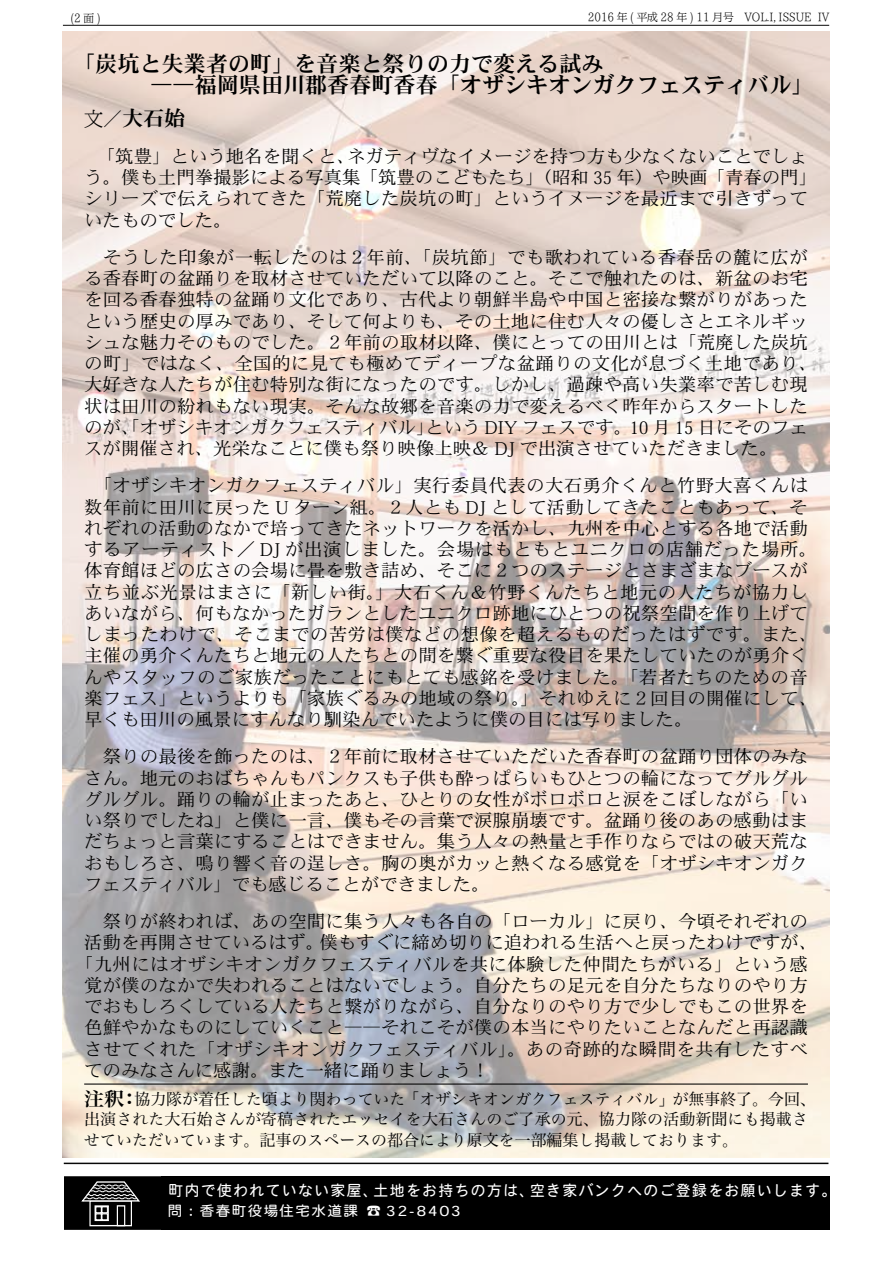
<style>
.page{position:relative;width:893px;height:1263px;background:#fff}
.page>*{position:absolute;margin:0;border:0;box-sizing:border-box;transform-origin:0 0}
.t1{font:22.35px/21.3px "Heisei Min Std W7";color:#000}
.t2{font:21.3px "Heisei Min Std W7";color:#000}
.t3{font:19.2px "Hira Min Pro N W6";color:#000;scale:1.05 1}
.t4{font:18px/21.3px "Heisei Min Std W3";letter-spacing:.005em;color:#000}
.t5{font:15.9px/21.3px "Hira Min Pro N W3";color:#000}
.t6{font:14.85px "Heisei Maru Go Std W4";letter-spacing:.1em;color:#fff}
.t7{font:13.8px "Heisei Maru Go Std W4";letter-spacing:.1em;color:#fff;scale:1.05 1}
.t8{font:300 10.65px "TBNP Min Std";color:#000}
.s1{font-family:"TBNP Min Std";font-weight:300;font-size:19.2px}
</style>
<div class="page">
<div style="left:159px;top:1177px;width:670px;height:53px;background:#000"></div>
<svg style="left:64px;top:1177px;width:97px;height:53px;background:#232323"></svg>
<div style="left:53px;top:21px;width:786px;height:1146px;background:#fff;opacity:.75"></div>
<img style="left:63px;top:31px;width:766px;height:1126px">
<hr style="left:84px;top:1083px;width:724px;height:1px;background:#000">
<p class="t8" style="left:70px;top:10px;width:32px">2( 面)</p>
<p class="t8" style="left:588px;top:9px;width:225px">2016 年 ( 平成 28 年 ) 11 月号　VOL ,I. ISSUE</p>
<p class="t8" style="left:818px;top:9px;width:13px">IV</p>
<p class="t1" style="left:84px;top:53px;width:731px;text-indent:-11px">「炭坑と失業者の町」を音楽と祭りの力で変える試み<br>　　　――福岡県田川郡香春町香春「オザシキオンガクフェスティバル「</p>
<p class="t2" style="left:84px;top:105px;width:103px"><span class="s1">文／</span>大石始</p>
<p class="t4" style="left:347px;top:146px;width:462px">ネガティヴなイメージを持つ方も少なくないことでしょ</p>
<p class="t4" style="left:84px;top:146px;width:734px;text-indent:13px">「筑豊」という地名を聞くと、<br>う。僕も土門拳撮影による写真集「筑豊のこどもたち」（昭和 35 年）や映画「青春の門「シリーズで伝えられてきた「荒廃した炭坑の町」というイメージを最近まで引きずっていたものでした。</p>
<p class="t4" style="left:84px;top:247px;width:725px">　そうした印象が一転したのは２年前、「炭坑節」でも歌われている香春岳の麓に広が</p>
<p class="t4" style="left:84px;top:268px;width:725px">る香春町の盆踊りを取材させていただいて以降のこと。そこで触れたのは、新盆のお宅</p>
<p class="t4" style="left:84px;top:289px;width:725px">を回る香春独特の盆踊り文化であり、古代より朝鮮半島や中国と密接な繋がりがあった</p>
<p class="t4" style="left:84px;top:310px;width:725px">という歴史の厚みであり、そして何よりも、その土地に住む人々の優しさとエネルギッ</p>
<p class="t4" style="left:84px;top:332px;width:725px">シュな魅力そのものでした。２年前の取材以降、僕にとっての田川とは「荒廃した炭坑</p>
<p class="t4" style="left:84px;top:353px;width:734px">の町」ではなく、全国的に見ても極めてディープな盆踊りの文化が息づく土地であり、</p>
<p class="t4" style="left:84px;top:374px;width:725px">大好きな人たちが住む特別な街になったのです。しかし、過疎や高い失業率で苦しむ現</p>
<p class="t4" style="left:84px;top:395px;width:725px">状は田川の紛れもない現実。そんな故郷を音楽の力で変えるべく昨年からスタートした</p>
<p class="t4" style="left:425px;top:417px;width:384px">という DIY フェスです。10 月 15 日にそのフェ</p>
<p class="t4" style="left:84px;top:417px;width:695px">のが、「オザシキオンガクフェスティバル」<br>スが開催され、光栄なことに僕も祭り映像上映＆ DJ で出演させていただきました。</p>
<p class="t4" style="left:84px;top:475px;width:735px">　「オザシキオンガクフェスティバル」実行委員代表の大石勇介くんと竹野大喜くんは数年前に田川に戻った U ターン組。２人とも DJ として活動してきたこともあって、それぞれの活動のなかで培ってきたネットワークを活かし、九州を中心とする各地で活動するアーティスト／ DJ が出演しました。会場はもともとユニクロの店舗だった場所。体育館ほどの広さの会場に畳を敷き詰め、そこに２つのステージとさまざまなブースが立ち並ぶ光景はまさに「新しい街。」大石くん＆竹野くんたちと地元の人たちが協力しあいながら、何もなかったガランとしたユニクロ跡地にひとつの祝祭空間を作り上げてしまったわけで、そこまでの苦労は僕などの想像を超えるものだったはずです。また、主催の勇介くんたちと地元の人たちとの間を繋ぐ重要な役目を果たしていたのが勇介くんやスタッフのご家族だったことにもとても感銘を受けました。「若者たちのための音楽フェス」というよりも「家族ぐるみの地域の祭り。」それゆえに２回目の開催にして、早くも田川の風景にすんなり馴染んでいたように僕の目には写りました。</p>
<p class="t4" style="left:84px;top:746px;width:725px;text-align:justify">　祭りの最後を飾ったのは、２年前に取材させていただいた香春町の盆踊り団体のみなさん。地元のおばちゃんもパンクスも子供も酔っぱらいもひとつの輪になってグルグルグルグル。踊りの輪が止まったあと、ひとりの女性がボロボロと涙をこぼしながら「いい祭りでしたね」と僕に一言、僕もその言葉で涙腺崩壊です。盆踊り後のあの感動はまだちょっと言葉にすることはできません。集う人々の熱量と手作りならではの破天荒なおもしろさ、鳴り響く音の逞しさ。胸の奥がカッと熱くなる感覚を「オザシキオンガクフェスティバル」でも感じることができました。</p>
<p class="t4" style="left:319px;top:911px;width:499px;text-indent:-235px">　祭りが終われば、あの空間に集う人々も各自の「ローカル」に戻り、今頃それぞれの僕もすぐに締め切りに追われる生活へと戻ったわけですが、</p>
<p class="t4" style="left:84px;top:932px;width:241px">活動を再開させているはず。</p>
<p class="t4" style="left:75px;top:953px;width:734px">「九州にはオザシキオンガクフェスティバルを共に体験した仲間たちがいる」という感</p>
<p class="t4" style="left:84px;top:974px;width:725px">覚が僕のなかで失われることはないでしょう。自分たちの足元を自分たちなりのやり方</p>
<p class="t4" style="left:84px;top:996px;width:725px">でおもしろくしている人たちと繋がりながら、自分なりのやり方で少しでもこの世界を</p>
<p class="t4" style="left:84px;top:1017px;width:725px">色鮮やかなものにしていくこと――それこそが僕の本当にやりたいことなんだと再認識</p>
<p class="t4" style="left:84px;top:1038px;width:725px">させてくれた「オザシキオンガクフェスティバル」。あの奇跡的な瞬間を共有したすべ</p>
<p class="t4" style="left:84px;top:1059px;width:407px">てのみなさんに感謝。また一緒に踊りましょう!</p>
<p class="t5" style="left:134px;top:1087px;width:683px">協力隊が着任した頃より関わっていた「オザシキオンガクフェスティバル」が無事終了。今回、</p>
<p class="t3" style="left:84px;top:1082px;width:40px">注釈</p>
<p class="t5" style="left:84px;top:1107px;width:725px">出演された大石始さんが寄稿されたエッセイを大石さんのご了承の元、協力隊の活動新聞にも掲載させていただいています。記事のスペースの都合により原文を一部編集し掲載しております。</p>
<p class="t3" style="left:119px;top:1082px;width:21px">：</p>
<p class="t6" style="left:530px;top:1180px;width:308px">空き家バンクへのご登録をお願いします。</p>
<p class="t6" style="left:169px;top:1180px;width:211px">町内で使われていない家屋、</p>
<p class="t6" style="left:374px;top:1180px;width:162px">土地をお持ちの方は、</p>
<p class="t7" style="left:168px;top:1201px;width:183px">問：香春町役場住宅水道課</p>
<p class="t7" style="left:366px;top:1201px;width:91px">☎ 32-8403</p>
</div>
